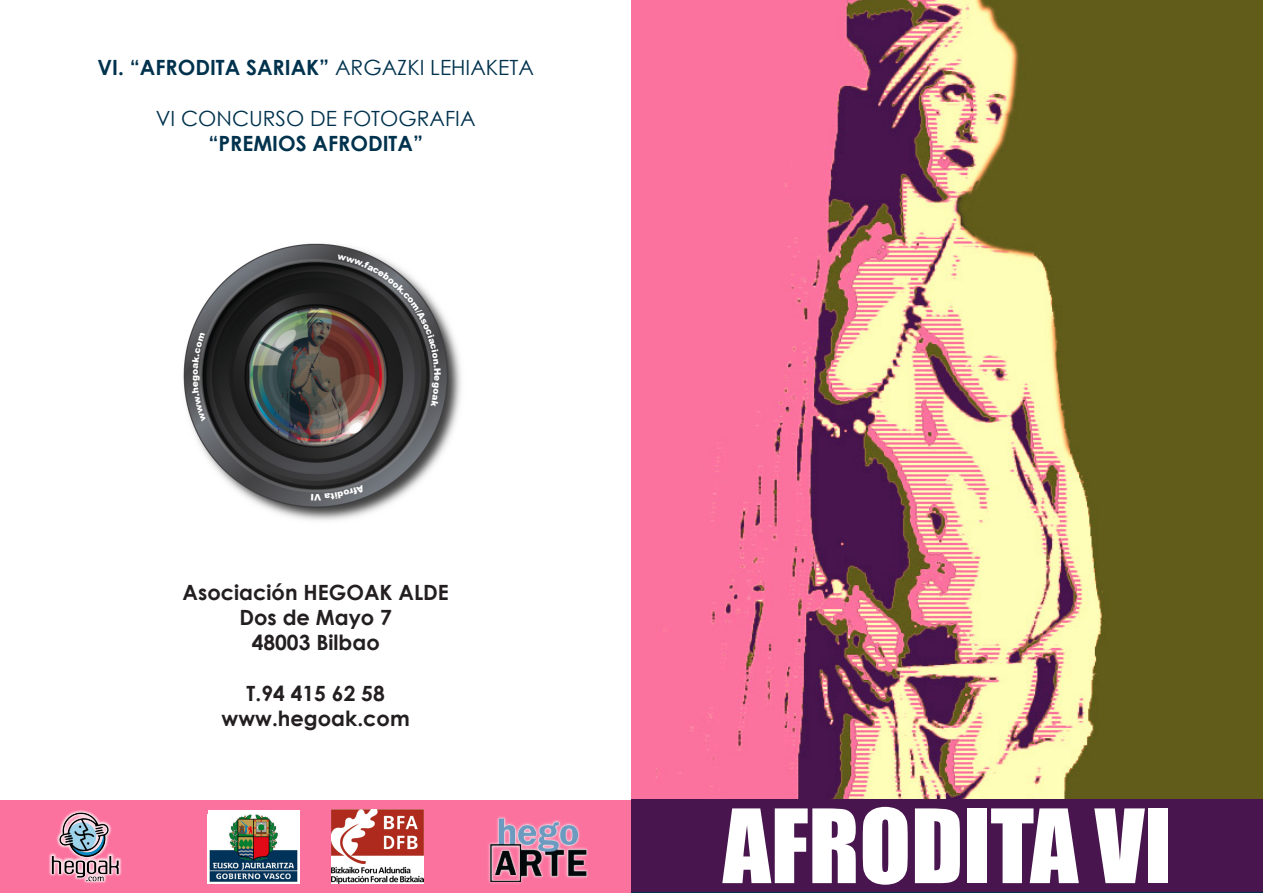
<style>
.page{position:relative;width:1263px;height:893px;background:#fff}
.page>*{position:absolute;margin:0;border:0;box-sizing:border-box;transform-origin:0 0}
.t1{font:94.5px "Impact";color:#fff}
.t2{font:700 21px "Century Gothic";color:#231f20}
.t3{font:700 21px "Century Gothic";color:#00324d}
.t4{font:21px "Century Gothic";color:#00324d}
.s1{font-weight:400}
</style>
<div class="page">
<img style="left:631px;top:0;width:631px;height:799px">
<div style="left:0;top:800px;width:631px;height:93px;background:#fb729e"></div>
<div style="left:631px;top:799px;width:632px;height:93px;background:#48154e"></div>
<div style="left:48px;top:809px;width:74px;height:75px;background:#fff;opacity:.75"></div>
<img style="left:50px;top:810px;width:69px;height:73px">
<div style="left:488px;top:815px;width:102px;height:70px;background:#fff;opacity:.75"></div>
<img style="left:491px;top:816px;width:95px;height:66px">
<div style="left:208px;top:810px;width:92px;height:74px;background:#fff"></div>
<img style="left:209px;top:814px;width:89px;height:68px">
<img style="left:332px;top:810px;width:91px;height:74px">
<img style="left:183px;top:243px;width:278px;height:278px">
<svg style="left:337px;top:254px;width:104px;height:153px"></svg>
<svg style="left:311px;top:484px;width:54px;height:16px"></svg>
<svg style="left:192px;top:333px;width:14px;height:88px"></svg>
<p class="t3" style="left:97px;top:52px;width:438px">VI. “AFRODITA SARIAK” <span class="s1">ARGAZKI LEHIAKETA</span></p>
<p class="t4" style="left:156px;top:103px;width:321px">VI CONCURSO DE FOTOGRAFIA</p>
<p class="t3" style="left:208px;top:127px;width:216px">“PREMIOS AFRODITA”</p>
<p class="t2" style="left:183px;top:576px;width:268px">Asociación HEGOAK ALDE</p>
<p class="t2" style="left:239px;top:601px;width:154px">Dos de Mayo 7</p>
<p class="t2" style="left:252px;top:627px;width:130px">48003 Bilbao</p>
<p class="t2" style="left:247px;top:677px;width:140px">T.94 415 62 58</p>
<p class="t2" style="left:222px;top:702px;width:190px">www.hegoak.com</p>
<p class="t1" style="left:723px;top:773px;width:450px">AFRODITA VI</p>
</div>
